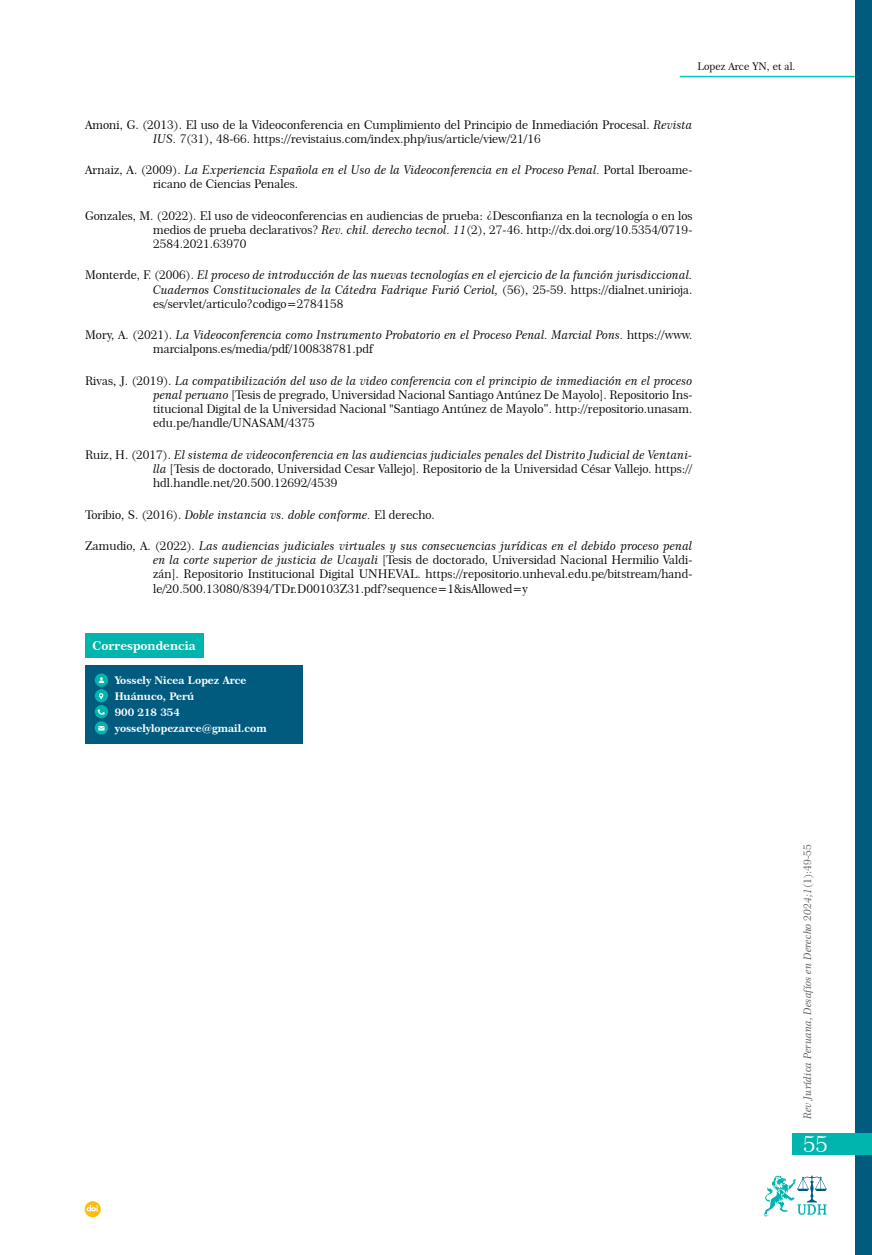
<style>
.page{position:relative;width:872px;height:1255px;background:#fff}
.page>*{position:absolute;margin:0;border:0;box-sizing:border-box;transform-origin:0 0}
.t1{font:22.5px "Century 751 BT Roman No 2 B";color:#fff}
.t2{font:12px/14.2px "Century 751 BT Roman No 2 B";color:#000;text-align:justify}
.t3{font:12px/14.2px "Century 751 BT No 2 Italic B";color:#000;text-align:right}
.t4{font:12px "Century 751 BT Bold B";color:#fff}
.t5{font:10.5px/16.2px "Century 751 BT Bold B";color:#fff}
.t6{font:10.5px "Century 751 BT No 2 Italic B";color:#58595b}
.t7{font:10.5px "Century 751 BT Roman No 2 B";color:#000}
.s1{font-family:"Century 751 BT No 2 Italic B"}
.s2{font-family:"Century 751 BT Roman No 2 B"}
</style>
<div class="page">
<div style="left:854px;top:0;width:18px;height:1254px;background:#005b7f"></div>
<hr style="left:679px;top:76px;width:175px;height:1px;background:#03c4c1">
<svg style="left:85px;top:1201px;width:16px;height:16px"></svg>
<div style="left:792px;top:1133px;width:80px;height:21px;background:#00b5ad"></div>
<svg style="left:763px;top:1175px;width:63px;height:42px"></svg>
<div style="left:85px;top:665px;width:217px;height:78px;background:#005b7f"></div>
<div style="left:85px;top:633px;width:119px;height:24px;background:#00b5ad"></div>
<p class="t7" style="left:697px;top:60px;width:100px">Lopez Arce YN, et al.</p>
<p class="t2" style="left:153px;top:117px;width:541px;text-indent:-68px">Amoni, G. (2013). El uso de la Videoconferencia en Cumplimiento del Principio de Inmediación Procesal. <span class="s1">Revista<br>IUS. 7</span>(31), 48-66. https://revistaius.com/index.php/ius/article/view/21/16</p>
<p class="t3" style="left:85px;top:163px;width:609px"><span class="s2">Arnaiz, A. (2009).</span> La Experiencia Española en el Uso de la Videoconferencia en el Proceso Penal. <span class="s2">Portal Iberoame-</span></p>
<p class="t2" style="left:153px;top:177px;width:146px">ricano de Ciencias Penales.</p>
<p class="t2" style="left:153px;top:208px;width:541px;text-indent:-68px">Gonzales, M. (2022). El uso de videoconferencias en audiencias de prueba: ¿Desconfianza en la tecnología o en los medios de prueba declarativos? <span class="s1">Rev. chil. derecho tecnol. 11</span>(2), 27-46. http://dx.doi.org/10.5354/0719- 2584.2021.63970</p>
<p class="t3" style="left:85px;top:268px;width:609px"><span class="s2">Monterde, F. (2006).</span> El proceso de introducción de las nuevas tecnologías en el ejercicio de la función jurisdiccional.<br>Cuadernos Constitucionales de la Cátedra Fadrique Furió Ceriol, <span class="s2">(56), 25-59. https://dialnet.unirioja.</span></p>
<p class="t2" style="left:153px;top:296px;width:192px">es/servlet/articulo?codigo=2784158</p>
<p class="t3" style="left:85px;top:328px;width:609px"><span class="s2">Mory, A. (2021).</span> La Videoconferencia como Instrumento Probatorio en el Proceso Penal. Marcial Pons. <span class="s2">https://www.</span></p>
<p class="t2" style="left:153px;top:342px;width:221px">marcialpons.es/media/pdf/100838781.pdf</p>
<p class="t3" style="left:85px;top:373px;width:609px"><span class="s2">Rivas, J. (2019).</span> La compatibilización del uso de la video conferencia con el principio de inmediación en el proceso</p>
<p class="t2" style="left:153px;top:387px;width:541px"><span class="s1">penal peruano</span> [Tesis de pregrado, Universidad Nacional Santiago Antúnez De Mayolo]. Repositorio Ins&shy;titucional Digital de la Universidad Nacional "Santiago Antúnez de Mayolo”. http://repositorio.unasam. edu.pe/handle/UNASAM/4375</p>
<p class="t3" style="left:85px;top:447px;width:609px"><span class="s2">Ruiz, H. (2017).</span> El sistema de videoconferencia en las audiencias judiciales penales del Distrito Judicial de Ventani-</p>
<p class="t2" style="left:153px;top:461px;width:541px"><span class="s1">lla</span> [Tesis de doctorado, Universidad Cesar Vallejo]. Repositorio de la Universidad César Vallejo. https:// hdl.handle.net/20.500.12692/4539</p>
<p class="t3" style="left:85px;top:507px;width:351px"><span class="s2">Toribio, S. (2016).</span> Doble instancia vs. doble conforme. <span class="s2">El derecho.</span></p>
<p class="t3" style="left:85px;top:538px;width:609px"><span class="s2">Zamudio, A. (2022).</span> Las audiencias judiciales virtuales y sus consecuencias jurídicas en el debido proceso penal</p>
<p class="t2" style="left:153px;top:552px;width:541px"><span class="s1">en la corte superior de justicia de Ucayali</span> [Tesis de doctorado, Universidad Nacional Hermilio Valdi&shy;zán]. Repositorio Institucional Digital UNHEVAL. https://repositorio.unheval.edu.pe/bitstream/hand&shy;le/20.500.13080/8394/TDr.D00103Z31.pdf?sequence=1&amp;isAllowed=y</p>
<p class="t4" style="left:93px;top:638px;width:105px">Correspondencia</p>
<p class="t5" style="left:115px;top:671px;width:154px">Yossely Nicea Lopez Arce<br>Huánuco, Perú<br>900 218 354 yosselylopezarce@gmail.com</p>
<p class="t6" style="left:801px;top:1119px;width:277px;rotate:-90deg">Rev Jurídica Peruana, Desafíos en Derecho 2024;1<span class="s2">(1):49-55</span></p>
<h1 class="t1" style="left:803px;top:1129px;width:27px">55</h1>
</div>
